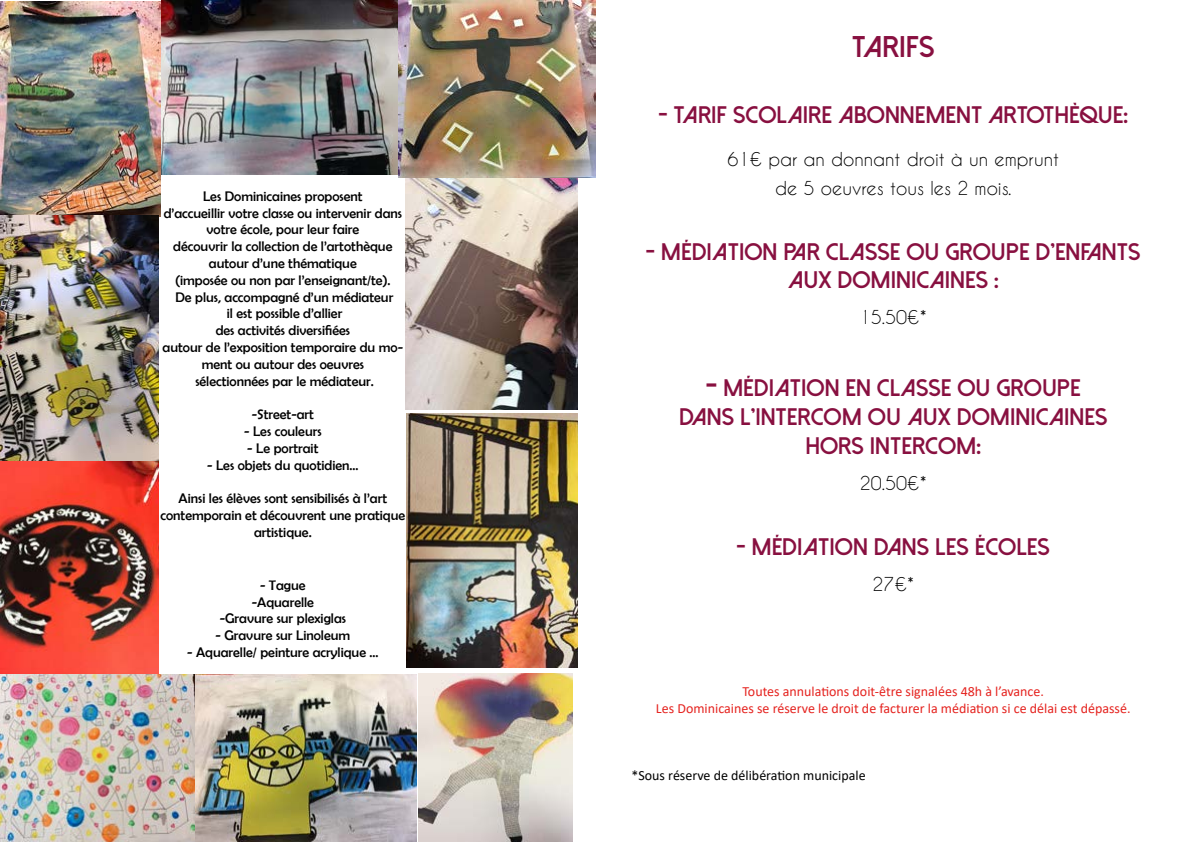
<style>
.page{position:relative;width:1191px;height:842px;background:#fff}
.page>*{position:absolute;margin:0;border:0;box-sizing:border-box;transform-origin:0 0}
.t1{font:800 30px "Dolce Vita";color:#881040}
.t2{font:800 24px/28.8px "Dolce Vita";color:#881040;text-align:center}
.t3{font:18px/28.8px "Caviar Dreams";color:#000;text-align:center}
.t4{font:14px/16.8px "Berlin Sans FB";color:#000;text-align:center}
.t5{font:14px/16.8px "Calibri";color:#e5231f;text-align:center}
.t6{font:14px "Calibri";color:#000}
.s1{font-size:30px}
</style>
<div class="page">
<img style="left:162px;top:0;width:236px;height:174px">
<img style="left:398px;top:0;width:197px;height:177px">
<img style="left:418px;top:673px;width:155px;height:169px">
<img style="left:0;top:216px;width:159px;height:457px">
<img style="left:0;top:2px;width:161px;height:214px">
<img style="left:0;top:675px;width:417px;height:167px">
<img style="left:405px;top:179px;width:172px;height:231px">
<img style="left:407px;top:414px;width:170px;height:254px">
<p class="t4" style="left:163px;top:188px;width:242px">Les Dominicaines proposent<br>d’accueillir votre classe ou intervenir dans votre école, pour leur faire<br>découvrir la collection de l’artothèque autour d’une thématique<br>(imposée ou non par l’enseignant/te).<br>De plus, accompagné d’un médiateur<br>il est possible d’allier<br>des activités diversifiées<br>autour de l’exposition temporaire du mo&shy;ment ou autour des oeuvres<br>sélectionnées par le médiateur.</p>
<p class="t4" style="left:252px;top:406px;width:64px">-Street-art</p>
<p class="t4" style="left:244px;top:423px;width:79px">- Les couleurs</p>
<p class="t4" style="left:247px;top:440px;width:73px">- Le portrait</p>
<p class="t4" style="left:207px;top:456px;width:153px">- Les objets du quotidien...</p>
<p class="t4" style="left:160px;top:490px;width:246px">Ainsi les élèves sont sensibilisés à l’art contemporain et découvrent une pratique artistique.</p>
<p class="t4" style="left:220px;top:576px;width:128px">- Tague<br>-Aquarelle<br>-Gravure sur plexiglas</p>
<p class="t4" style="left:215px;top:627px;width:136px">- Gravure sur Linoleum</p>
<p class="t4" style="left:187px;top:644px;width:193px">- Aquarelle/ peinture acrylique ...</p>
<h1 class="t1" style="left:852px;top:31px;width:84px">TARIFS</h1>
<h2 class="t2" style="left:658px;top:100px;width:471px">- TARIF SCOLAIRE ABONNEMENT ARTOTHÈQUE:</h2>
<p class="t3" style="left:727px;top:144px;width:333px">61€ par an donnant droit à un emprunt de 5 oeuvres tous les 2 mois.</p>
<h2 class="t2" style="left:646px;top:237px;width:496px">- MÉDIATION PAR CLASSE OU GROUPE D’ENFANTS<br>AUX DOMINICAINES :</h2>
<p class="t3" style="left:859px;top:303px;width:69px">15.50€*</p>
<h2 class="t2" style="left:679px;top:374px;width:430px"><span class="s1">-</span> MÉDIATION EN CLASSE OU GROUPE<br>DANS L’INTERCOM OU AUX DOMINICAINES<br>HORS INTERCOM:</h2>
<p class="t3" style="left:859px;top:468px;width:69px">20.50€*</p>
<h2 class="t2" style="left:736px;top:532px;width:315px">- MÉDIATION DANS LES ÉCOLES</h2>
<p class="t3" style="left:872px;top:569px;width:43px">27€*</p>
<p class="t5" style="left:656px;top:683px;width:476px">Toutes annulations doit-être signalées 48h à l’avance.<br>Les Dominicaines se réserve le droit de facturer la médiation si ce délai est dépassé.</p>
<p class="t6" style="left:631px;top:766px;width:236px">*Sous réserve de délibération municipale</p>
</div>
